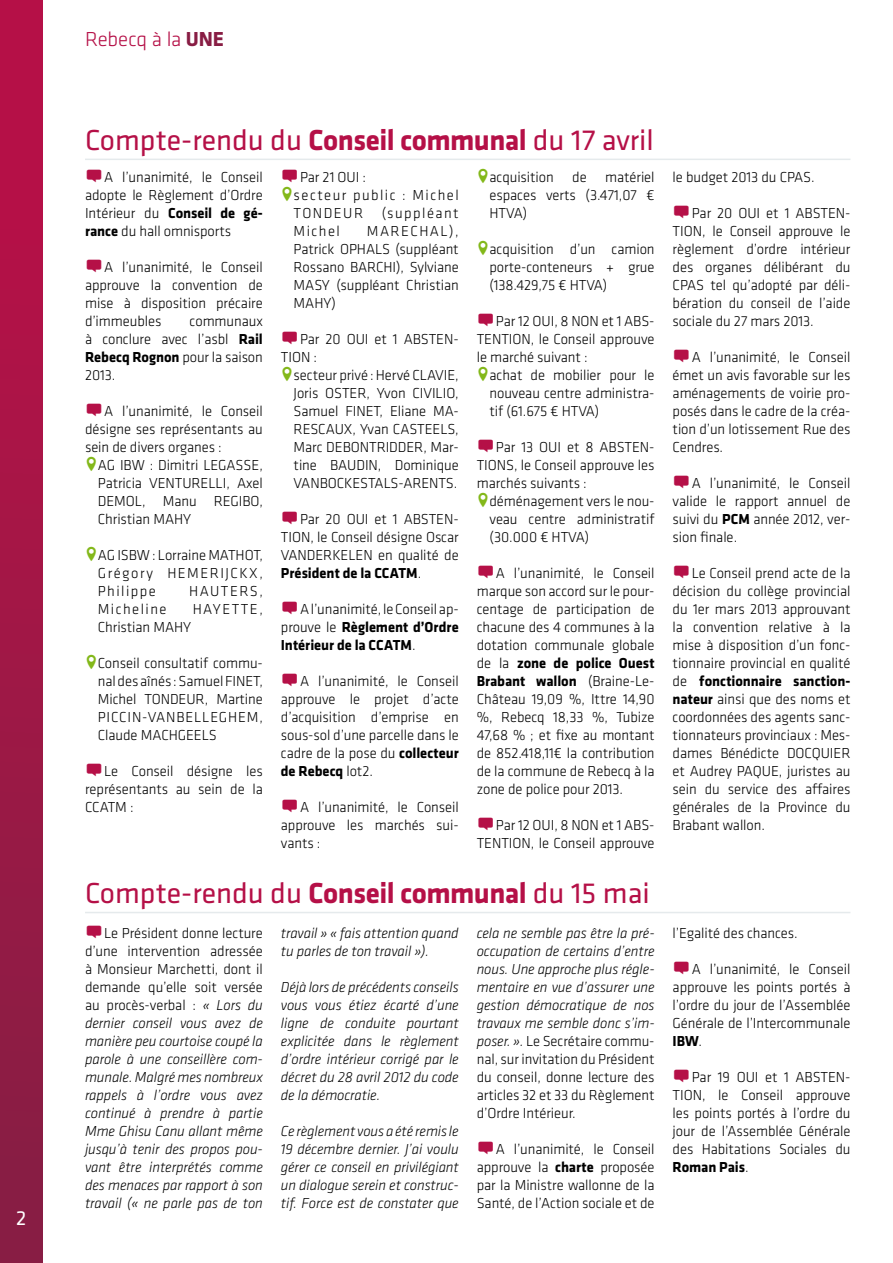
<style>
.page{position:relative;width:893px;height:1263px;background:#fff}
.page>*{position:absolute;margin:0;border:0;box-sizing:border-box;transform-origin:0 0}
.t1{font:36px "Entypo";color:#b51047}
.t2{font:36px "Entypo";color:#83b81a}
.t3{font:30px "Klavika";color:#b51047}
.t4{font:300 21px "Klavika";letter-spacing:-.01em;color:#b51047}
.t5{font:21px "Klavika";color:#fff}
.t6{font:300 15px/18px "Klavika";letter-spacing:-.005em;color:#000;text-align:justify}
.t7{font:italic 300 15px/18px "Klavika";letter-spacing:-.005em;color:#000;text-align:justify}
.t8{font:300 15px "Klavika";letter-spacing:.1em;color:#000}
.s1{font-weight:700;color:#881d44}
.s2{font-weight:700}
.s3{font-style:normal}
</style>
<div class="page">
<div style="left:0;top:0;width:43px;height:1263px;background:linear-gradient(to bottom,#bc0f48,#861f44)"></div>
<hr style="left:85px;top:159px;width:765px;height:1px;background:#e5eaec">
<hr style="left:85px;top:912px;width:765px;height:1px;background:#e5eaec">
<h3 class="t5" style="left:16px;top:1206px;width:12px">2</h3>
<h3 class="t4" style="left:85px;top:27px;width:141px">Rebecq à la <span class="s1">UNE</span></h3>
<h2 class="t3" style="left:85px;top:124px;width:570px">Compte-rendu du <span class="s2">Conseil communal</span> du 17 avril</h2>
<h1 class="t1" style="left:85px;top:151px;width:19px">^</h1>
<p class="t6" style="left:85px;top:168px;width:179px;text-indent:19px">A l’unanimité, le Conseil adopte le Règlement d’Ordre Intérieur du <span class="s2">Conseil de gé&shy;rance</span> du hall omnisports</p>
<h1 class="t1" style="left:85px;top:241px;width:19px">^</h1>
<p class="t6" style="left:85px;top:258px;width:179px;text-indent:19px">A l’unanimité, le Conseil approuve la convention de mise à disposition précaire d’immeubles</p>
<p class="t6" style="left:85px;top:312px;width:179px;text-indent:105px">communaux à conclure avec l’asbl <span class="s2">Rail Rebecq Rognon</span> pour la saison 2013.</p>
<h1 class="t1" style="left:85px;top:385px;width:19px">^</h1>
<p class="t6" style="left:85px;top:402px;width:179px;text-indent:19px">A l’unanimité, le Conseil désigne ses représentants au sein de divers organes :</p>
<h1 class="t2" style="left:85px;top:439px;width:14px">b</h1>
<p class="t6" style="left:98px;top:456px;width:167px">AG IBW : Dimitri LEGASSE, Patricia VENTURELLI, Axel DEMOL, Manu REGIBO, Christian MAHY</p>
<h1 class="t2" style="left:85px;top:529px;width:14px">b</h1>
<p class="t6" style="left:98px;top:546px;width:167px">AG ISBW : Lorraine MATHOT, Grégory HEMERIJCKX, Philippe</p>
<p class="t8" style="left:189px;top:582px;width:75px">HAUTERS,</p>
<p class="t8" style="left:98px;top:600px;width:70px">Micheline</p>
<p class="t8" style="left:193px;top:600px;width:72px">HAYETTE,</p>
<p class="t6" style="left:98px;top:618px;width:95px">Christian MAHY</p>
<h1 class="t2" style="left:85px;top:637px;width:14px">b</h1>
<p class="t6" style="left:98px;top:654px;width:167px">Conseil consultatif commu&shy;nal des aînés : Samuel FINET, Michel TONDEUR, Martine PICCIN-VANBELLEGHEM, Claude MACHGEELS</p>
<h1 class="t1" style="left:85px;top:745px;width:19px">^</h1>
<p class="t6" style="left:85px;top:762px;width:179px;text-indent:19px">Le Conseil désigne les représentants au sein de la CCATM :</p>
<h1 class="t1" style="left:281px;top:151px;width:19px">^</h1>
<p class="t6" style="left:300px;top:168px;width:68px">Par 21 OUI :</p>
<h1 class="t2" style="left:281px;top:169px;width:14px">b</h1>
<p class="t6" style="left:294px;top:186px;width:167px">secteur public : Michel TONDEUR (suppléant Michel</p>
<p class="t6" style="left:294px;top:222px;width:167px;text-indent:73px">MARECHAL), Patrick OPHALS (suppléant Rossano BARCHI), Sylviane MASY (suppléant Christian MAHY)</p>
<h1 class="t1" style="left:281px;top:313px;width:19px">^</h1>
<p class="t6" style="left:281px;top:330px;width:179px;text-indent:19px">Par 20 OUI et 1 ABSTEN-<br>TION :</p>
<h1 class="t2" style="left:281px;top:349px;width:14px">b</h1>
<p class="t6" style="left:294px;top:366px;width:167px">secteur privé : Hervé CLAVIE, Joris OSTER, Yvon CIVILIO, Samuel FINET, Eliane MA-RESCAUX, Yvan CASTEELS, Marc DEBONTRIDDER, Mar&shy;tine BAUDIN, Dominique VANBOCKESTALS-ARENTS.</p>
<h1 class="t1" style="left:281px;top:493px;width:19px">^</h1>
<p class="t6" style="left:281px;top:510px;width:179px;text-indent:19px">Par 20 OUI et 1 ABSTEN-TION, le Conseil désigne Oscar VANDERKELEN en qualité de <span class="s2">Président de la CCATM</span>.</p>
<h1 class="t1" style="left:281px;top:583px;width:19px">^</h1>
<p class="t6" style="left:281px;top:600px;width:179px;text-indent:19px">A l’unanimité, le Conseil ap&shy;prouve le <span class="s2">Règlement d’Ordre Intérieur de la CCATM</span>.</p>
<h1 class="t1" style="left:281px;top:655px;width:19px">^</h1>
<p class="t6" style="left:281px;top:672px;width:179px;text-indent:19px">A l’unanimité, le Conseil approuve le projet d’acte d’acquisition d’emprise en sous-sol d’une parcelle dans le cadre de la pose du <span class="s2">collecteur de Rebecq</span> lot2.</p>
<h1 class="t1" style="left:281px;top:781px;width:19px">^</h1>
<p class="t6" style="left:281px;top:798px;width:179px;text-indent:19px">A l’unanimité, le Conseil approuve les marchés sui&shy;vants :</p>
<h1 class="t2" style="left:477px;top:151px;width:14px">b</h1>
<p class="t6" style="left:489px;top:168px;width:167px">acquisition de matériel espaces verts (3.471,07 € HTVA)</p>
<h1 class="t2" style="left:477px;top:223px;width:14px">b</h1>
<p class="t6" style="left:489px;top:240px;width:167px">acquisition d’un camion porte-conteneurs + grue (138.429,75 € HTVA)</p>
<h1 class="t1" style="left:477px;top:295px;width:19px">^</h1>
<p class="t6" style="left:477px;top:312px;width:179px;text-indent:19px">Par 12 OUI, 8 NON et 1 ABS-TENTION, le Conseil approuve le marché suivant :</p>
<h1 class="t2" style="left:477px;top:349px;width:14px">b</h1>
<p class="t6" style="left:489px;top:366px;width:167px">achat de mobilier pour le nouveau centre administra&shy;tif (61.675 € HTVA)</p>
<h1 class="t1" style="left:477px;top:421px;width:19px">^</h1>
<p class="t6" style="left:477px;top:438px;width:179px;text-indent:19px">Par 13 OUI et 8 ABSTEN-TIONS, le Conseil approuve les marchés suivants :</p>
<h1 class="t2" style="left:477px;top:475px;width:14px">b</h1>
<p class="t6" style="left:489px;top:492px;width:167px">déménagement vers le nou&shy;veau centre administratif (30.000 € HTVA)</p>
<h1 class="t1" style="left:477px;top:547px;width:19px">^</h1>
<p class="t6" style="left:477px;top:564px;width:179px;text-indent:19px">A l’unanimité, le Conseil marque son accord sur le pour&shy;centage de participation de chacune des 4 communes à la dotation communale globale de la <span class="s2">zone de police Ouest Brabant wallon</span> (Braine-Le-Château 19,09 %, Ittre 14,90 %, Rebecq 18,33 %, Tubize 47,68 % ; et fixe au montant de 852.418,11€ la contribution de la commune de Rebecq à la zone de police pour 2013.</p>
<h1 class="t1" style="left:477px;top:799px;width:19px">^</h1>
<p class="t6" style="left:477px;top:816px;width:179px;text-align:right">Par 12 OUI, 8 NON et 1 ABS-<br>TENTION, le Conseil approuve</p>
<h2 class="t3" style="left:85px;top:877px;width:566px">Compte-rendu du <span class="s2">Conseil communal</span> du 15 mai</h2>
<h1 class="t1" style="left:85px;top:907px;width:19px">^</h1>
<p class="t7" style="left:85px;top:924px;width:179px;text-indent:19px"><span class="s3">Le Président donne lecture d’une intervention adressée à Monsieur Marchetti, dont il demande qu’elle soit versée au procès-verbal :</span> « Lors du dernier conseil vous avez de manière peu courtoise coupé la parole à une conseillère com&shy;munale. Malgré mes nombreux rappels à l’ordre vous avez continué à prendre à partie Mme Ghisu Canu allant même jusqu’à tenir des propos pou&shy;vant être interprétés comme des menaces par rapport à son travail (« ne parle pas de ton</p>
<p class="t7" style="left:281px;top:924px;width:179px">travail » « fais attention quand tu parles de ton travail »).</p>
<p class="t7" style="left:281px;top:978px;width:179px">Déjà lors de précédents conseils vous vous étiez écarté d’une ligne de conduite pourtant explicitée dans le règlement d’ordre intérieur corrigé par le décret du 28 avril 2012 du code de la démocratie.</p>
<p class="t7" style="left:281px;top:1122px;width:179px">Ce règlement vous a été remis le 19 décembre dernier. J’ai voulu gérer ce conseil en privilégiant un dialogue serein et construc&shy;tif. Force est de constater que</p>
<p class="t7" style="left:477px;top:924px;width:179px">cela ne semble pas être la pré&shy;occupation de certains d’entre nous. Une approche plus régle&shy;mentaire en vue d’assurer une gestion démocratique de nos travaux me semble donc s’im&shy;poser. ». <span class="s3">Le Secrétaire commu&shy;nal, sur invitation du Président du conseil, donne lecture des articles 32 et 33 du Règlement d’Ordre Intérieur.</span></p>
<h1 class="t1" style="left:477px;top:1123px;width:19px">^</h1>
<p class="t6" style="left:477px;top:1140px;width:179px;text-indent:19px">A l’unanimité, le Conseil approuve la <span class="s2">charte</span> proposée par la Ministre wallonne de la Santé, de l’Action sociale et de</p>
<p class="t6" style="left:673px;top:168px;width:144px">le budget 2013 du CPAS.</p>
<h1 class="t1" style="left:673px;top:187px;width:19px">^</h1>
<p class="t6" style="left:673px;top:204px;width:179px;text-indent:19px">Par 20 OUI et 1 ABSTEN-TION, le Conseil approuve le règlement d’ordre intérieur des organes délibérant du CPAS tel qu’adopté par déli&shy;bération du conseil de l’aide sociale du 27 mars 2013.</p>
<h1 class="t1" style="left:673px;top:331px;width:19px">^</h1>
<p class="t6" style="left:673px;top:348px;width:179px;text-indent:19px">A l’unanimité, le Conseil émet un avis favorable sur les aménagements de voirie pro&shy;posés dans le cadre de la créa&shy;tion d’un lotissement Rue des Cendres.</p>
<h1 class="t1" style="left:673px;top:457px;width:19px">^</h1>
<p class="t6" style="left:673px;top:474px;width:179px;text-indent:19px">A l’unanimité, le Conseil valide le rapport annuel de suivi du <span class="s2">PCM</span> année 2012, ver&shy;sion finale.</p>
<h1 class="t1" style="left:673px;top:547px;width:19px">^</h1>
<p class="t6" style="left:673px;top:564px;width:179px;text-indent:19px">Le Conseil prend acte de la décision du collège provincial du 1er mars 2013 approuvant la convention relative à la mise à disposition d’un fonc&shy;tionnaire provincial en qualité de <span class="s2">fonctionnaire sanction&shy;nateur</span> ainsi que des noms et coordonnées des agents sanc&shy;tionnateurs provinciaux : Mes&shy;dames Bénédicte DOCQUIER et Audrey PAQUE, juristes au sein du service des affaires générales de la Province du Brabant wallon.</p>
<p class="t6" style="left:673px;top:924px;width:127px">l’Egalité des chances.</p>
<h1 class="t1" style="left:673px;top:943px;width:19px">^</h1>
<p class="t6" style="left:673px;top:960px;width:179px;text-indent:19px">A l’unanimité, le Conseil approuve les points portés à l’ordre du jour de l’Assemblée Générale de l’Intercommunale <span class="s2">IBW</span>.</p>
<h1 class="t1" style="left:673px;top:1051px;width:19px">^</h1>
<p class="t6" style="left:673px;top:1068px;width:179px;text-indent:19px">Par 19 OUI et 1 ABSTEN-TION, le Conseil approuve les points portés à l’ordre du jour de l’Assemblée Générale des Habitations Sociales du <span class="s2">Roman Pais</span>.</p>
</div>
